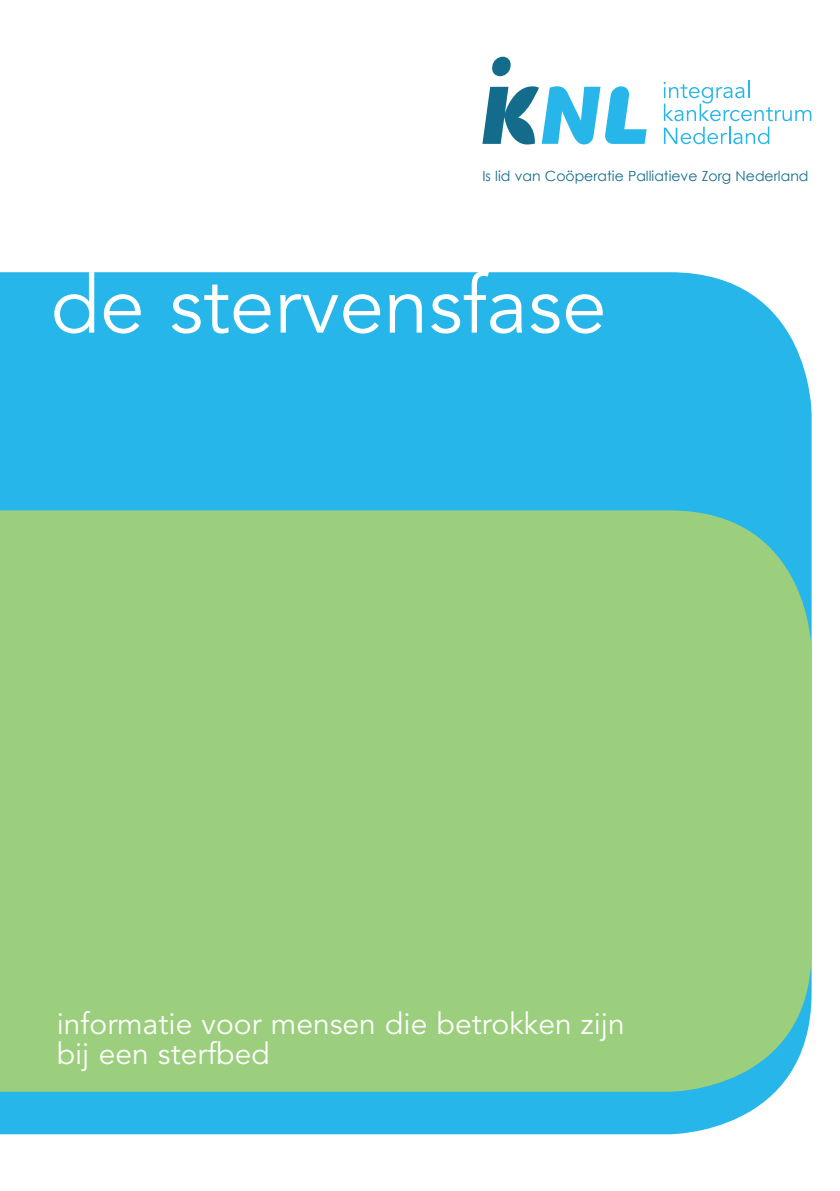
<style>
.page{position:relative;width:840px;height:1191px;background:#fff}
.page>*{position:absolute;margin:0;border:0;box-sizing:border-box;transform-origin:0 0}
.Normaal{font:80px "Avenir";color:#fff}
.Normaal-2{font:30px/30px "Avenir";color:#fff}
._04_plat_book_c8{font:14px "Century Gothic";color:#146c8d}
</style>
<div class="page">
<svg style="left:492px;top:57px;width:19px;height:19px"></svg>
<svg style="left:482px;top:86px;width:164px;height:58px"></svg>
<svg style="left:663px;top:81px;width:147px;height:40px"></svg>
<svg style="left:663px;top:127px;width:105px;height:17px"></svg>
<div style="left:0;top:272px;width:811px;height:862px;background:#26b6ea"></div>
<div style="left:0;top:510px;width:811px;height:581px;background:#9bce7d"></div>
<p class="_04_plat_book_c8" style="left:482px;top:167px;width:327px">Is lid van Coöperatie Palliatieve Zorg Nederland</p>
<p class="Normaal" style="left:51px;top:259px;width:556px">de stervensfase</p>
<p class="Normaal-2" style="left:57px;top:1009px;width:569px">informatie voor mensen die betrokken zijn bij een sterfbed</p>
</div>
